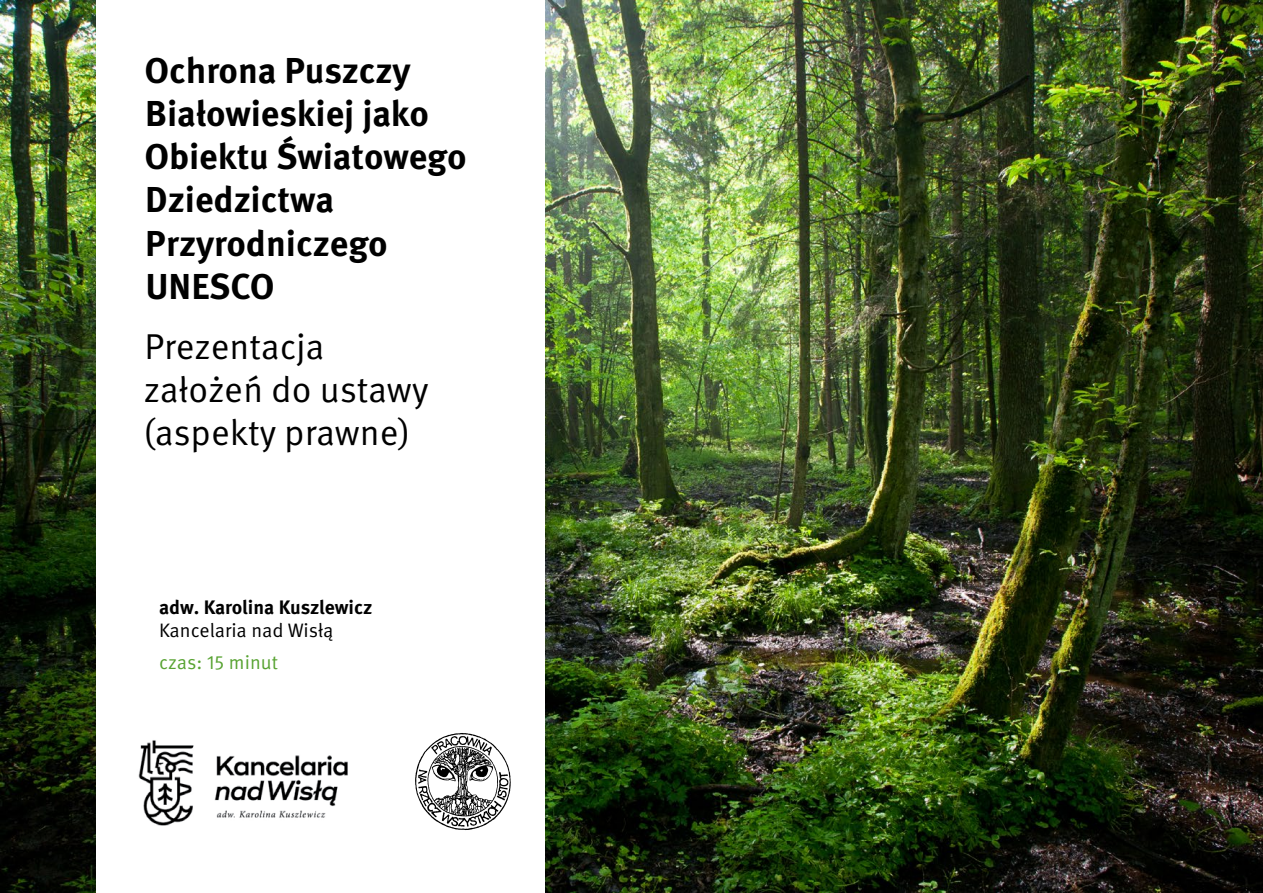
<style>
.page{position:relative;width:1263px;height:893px;background:#fff}
.page>*{position:absolute;margin:0;border:0;box-sizing:border-box;transform-origin:0 0}
.t1{font:700 36px/43.2px "Meta Pro";letter-spacing:-.005em;color:#000}
.t2{font:36px/43.2px "Meta Pro";color:#000}
.t3{font:700 19.5px "Meta Pro";color:#000}
.t4{font:19.5px "Meta Pro";letter-spacing:-.005em;color:#000}
.t5{font:19.5px "Meta Pro";color:#58a332}
</style>
<div class="page">
<img style="left:0;top:0;width:1263px;height:893px">
<div style="left:96px;top:0;width:448px;height:893px;background:#fff"></div>
<svg style="left:415px;top:733px;width:96px;height:97px"></svg>
<img style="left:138px;top:740px;width:210px;height:86px">
<p class="t1" style="left:144px;top:46px;width:324px">Ochrona Puszczy<br>Białowieskiej jako<br>Obiektu Światowego<br>Dziedzictwa<br>Przyrodniczego<br>UNESCO</p>
<p class="t2" style="left:143px;top:323px;width:287px">Prezentacja założeń do ustawy (aspekty prawne)</p>
<p class="t3" style="left:159px;top:592px;width:215px">adw. Karolina Kuszlewicz</p>
<p class="t4" style="left:159px;top:615px;width:176px">Kancelaria nad Wisłą</p>
<p class="t5" style="left:159px;top:647px;width:120px">czas: 15 minut</p>
</div>
